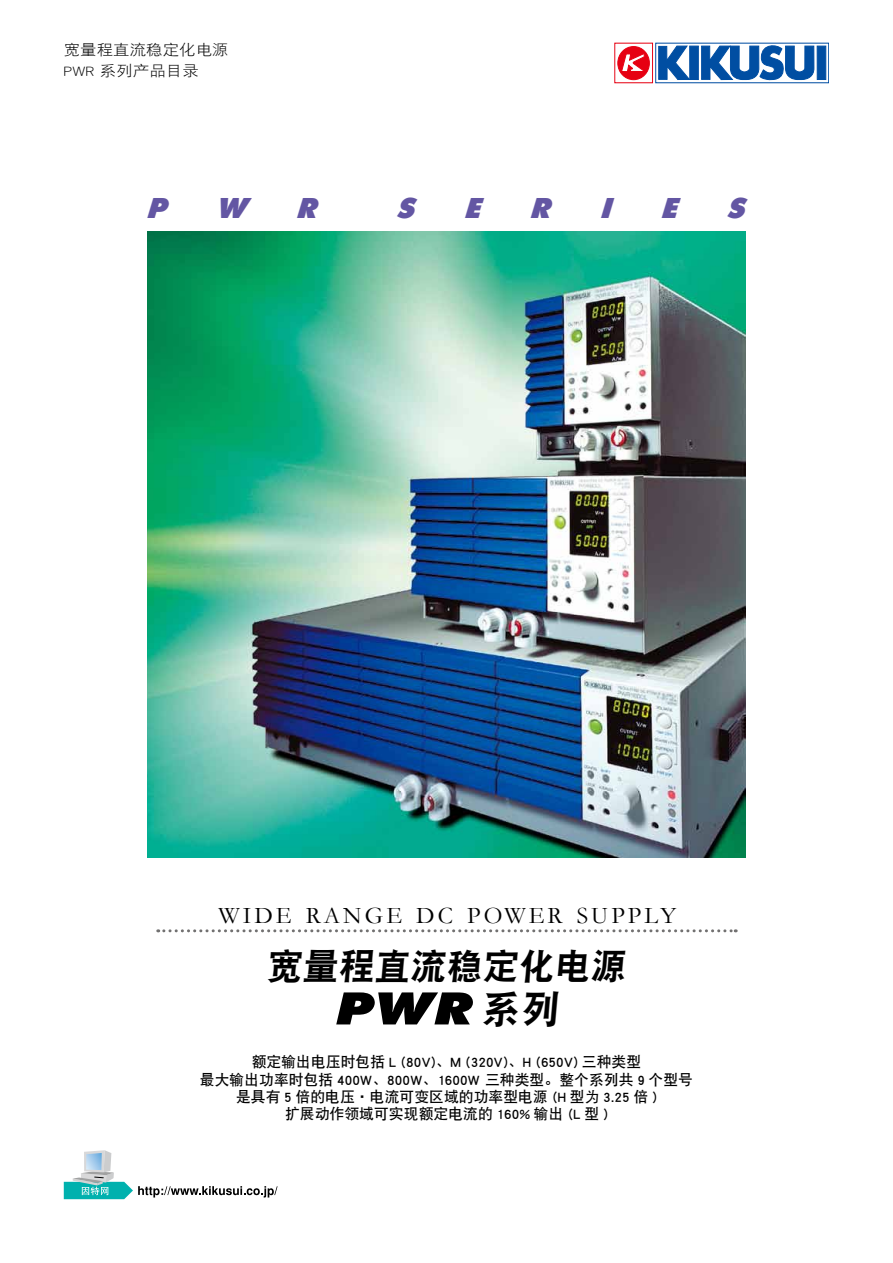
<style>
.page{position:relative;width:893px;height:1263px;background:#fff}
.page>*{position:absolute;margin:0;border:0;box-sizing:border-box;transform-origin:0 0}
.t1{font:italic 800 48px "Futura T";color:#000;scale:1.2 1}
.t2{font:36px "DFP Hei W9 G Bpc EUC H";color:#000}
.t3{font:italic 800 30px "Futura T";color:#6356a3}
.t4{font:24px "Garamond";letter-spacing:.13em;color:#000}
.t5{font:15px/21px "DFP Hei W3 G Bpc EUC H";color:#000;scale:1.1 1}
.t6{font:14.85px/17.2px "DFP Hei W7 G Bpc EUC H";color:#000;text-align:center}
.s1{font-family:"DFP Hei W9 G Bpc EUC H";font-weight:400;font-style:normal;font-size:39px}
</style>
<div class="page">
<svg style="left:64px;top:1150px;width:214px;height:49px"></svg>
<img style="left:147px;top:231px;width:599px;height:627px">
<div style="left:655px;top:43px;width:174px;height:40px;border:1px solid #004ea2"></div>
<svg style="left:618px;top:46px;width:31px;height:34px"></svg>
<svg style="left:659px;top:43px;width:167px;height:41px"></svg>
<svg style="left:158px;top:929px;width:578px;height:3px"></svg>
<p class="t5" style="left:64px;top:40px;width:151px">宽量程直流稳定化电源<br>PWR 系列产品目录</p>
<h3 class="t3" style="left:146px;top:189px;width:28px">P</h3>
<h3 class="t3" style="left:215px;top:189px;width:33px">W</h3>
<h3 class="t3" style="left:295px;top:189px;width:29px">R</h3>
<h3 class="t3" style="left:396px;top:189px;width:26px">S</h3>
<h3 class="t3" style="left:463px;top:189px;width:18px">E</h3>
<h3 class="t3" style="left:529px;top:189px;width:29px">R</h3>
<h3 class="t3" style="left:599px;top:189px;width:19px">I</h3>
<h3 class="t3" style="left:660px;top:189px;width:18px">E</h3>
<h3 class="t3" style="left:726px;top:189px;width:26px">S</h3>
<h3 class="t4" style="left:218px;top:901px;width:459px">WIDE RANGE DC POWER SUPPLY</h3>
<h2 class="t2" style="left:266px;top:948px;width:365px">宽量程直流稳定化电源</h2>
<h1 class="t1" style="left:332px;top:979px;width:193px">PWR<span class="s1">系列</span></h1>
<p class="t6" style="left:200px;top:1053px;width:495px">额定输出电压时包括 L (80V)、M (320V)、H (650V) 三种类型<br>最大输出功率时包括 400W、800W、1600W 三种类型。整个系列共 9 个型号是具有 5 倍的电压·电流可变区域的功率型电源 (H 型为 3.25 倍 )<br>扩展动作领域可实现额定电流的 160% 输出 (L 型 )</p>
</div>
